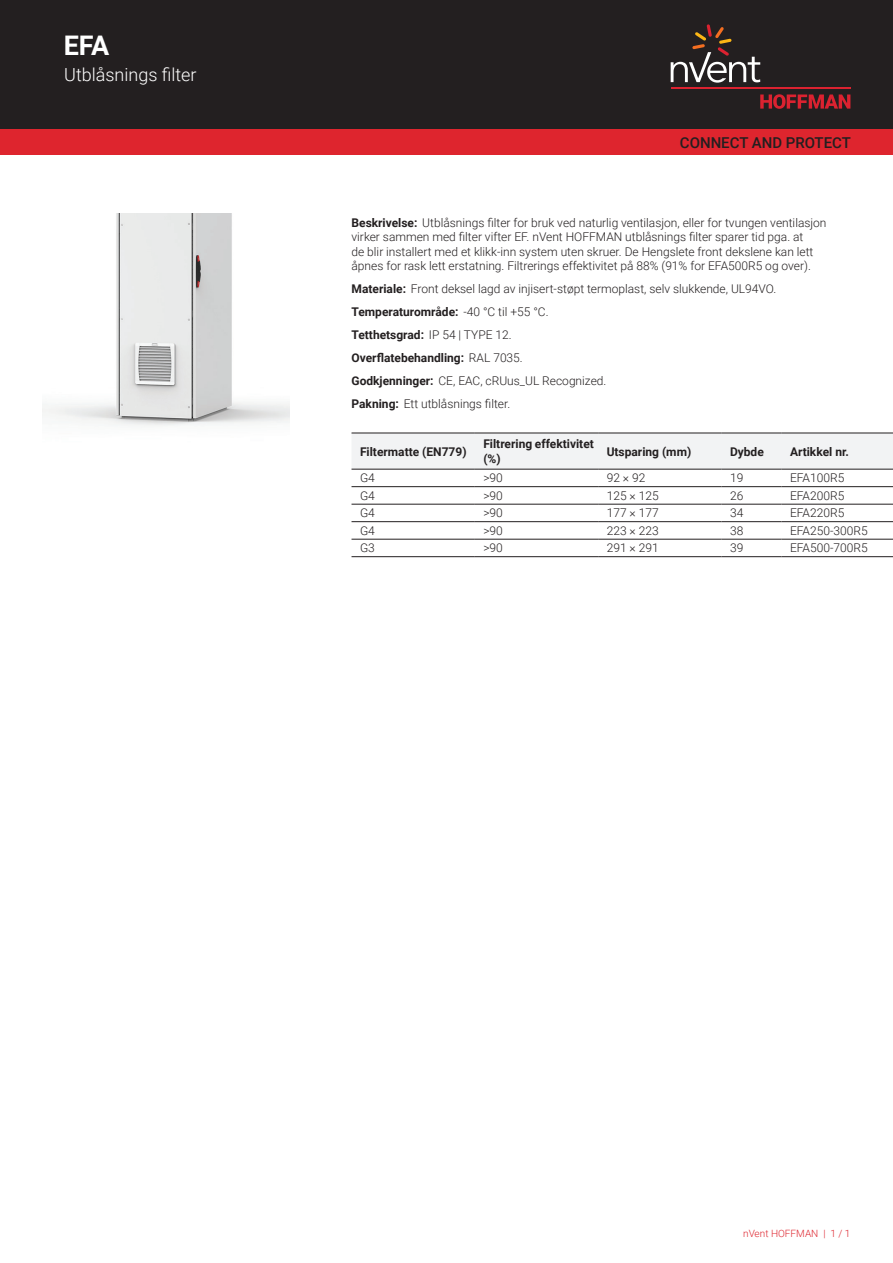
<style>
.page{position:relative;width:893px;height:1263px;background:#fff}
.page>*{position:absolute;margin:0;border:0;box-sizing:border-box;transform-origin:0 0}
.t1{font:700 27px "Roboto";color:#fff}
.t2{font:300 18px "Roboto";color:#fff}
.t3{font:500 15px "Roboto";color:#231f20}
.t4{font:300 12px/23px "Roboto";color:#231f20}
.t5{font:700 12px/14.4px "Roboto";color:#231f20}
.t6{font:300 10.05px "Roboto";color:#de252e}
.s1{font-weight:700}
</style>
<div class="page">
<div style="left:0;top:0;width:893px;height:129px;background:#231f20"></div>
<svg style="left:760px;top:94px;width:90px;height:15px"></svg>
<hr style="left:671px;top:88px;width:179px;height:1px;background:#db2230">
<svg style="left:671px;top:24px;width:89px;height:59px"></svg>
<div style="left:0;top:129px;width:893px;height:26px;background:#de252e"></div>
<div style="left:351px;top:434px;width:542px;height:35px;background:#f2f3f4"></div>
<hr style="left:351px;top:433px;width:124px;height:1px;background:#231f20">
<hr style="left:475px;top:433px;width:123px;height:1px;background:#231f20">
<hr style="left:598px;top:433px;width:123px;height:1px;background:#231f20">
<hr style="left:721px;top:433px;width:60px;height:1px;background:#231f20">
<hr style="left:781px;top:433px;width:112px;height:1px;background:#231f20">
<hr style="left:351px;top:486px;width:124px;height:1px;background:#231f20">
<hr style="left:475px;top:486px;width:123px;height:1px;background:#231f20">
<hr style="left:598px;top:486px;width:123px;height:1px;background:#231f20">
<hr style="left:721px;top:486px;width:60px;height:1px;background:#231f20">
<hr style="left:781px;top:486px;width:112px;height:1px;background:#231f20">
<hr style="left:351px;top:504px;width:124px;height:1px;background:#231f20">
<hr style="left:475px;top:504px;width:123px;height:1px;background:#231f20">
<hr style="left:598px;top:504px;width:123px;height:1px;background:#231f20">
<hr style="left:721px;top:504px;width:60px;height:1px;background:#231f20">
<hr style="left:781px;top:504px;width:112px;height:1px;background:#231f20">
<hr style="left:351px;top:521px;width:124px;height:1px;background:#231f20">
<hr style="left:475px;top:521px;width:123px;height:1px;background:#231f20">
<hr style="left:598px;top:521px;width:123px;height:1px;background:#231f20">
<hr style="left:721px;top:521px;width:60px;height:1px;background:#231f20">
<hr style="left:781px;top:521px;width:112px;height:1px;background:#231f20">
<hr style="left:351px;top:539px;width:124px;height:1px;background:#231f20">
<hr style="left:475px;top:539px;width:123px;height:1px;background:#231f20">
<hr style="left:598px;top:539px;width:123px;height:1px;background:#231f20">
<hr style="left:721px;top:539px;width:60px;height:1px;background:#231f20">
<hr style="left:781px;top:539px;width:112px;height:1px;background:#231f20">
<hr style="left:351px;top:556px;width:124px;height:1px;background:#231f20">
<hr style="left:475px;top:556px;width:123px;height:1px;background:#231f20">
<hr style="left:598px;top:556px;width:123px;height:1px;background:#231f20">
<hr style="left:721px;top:556px;width:60px;height:1px;background:#231f20">
<hr style="left:781px;top:556px;width:112px;height:1px;background:#231f20">
<hr style="left:351px;top:469px;width:124px;height:1px;background:#231f20">
<hr style="left:475px;top:469px;width:123px;height:1px;background:#231f20">
<hr style="left:598px;top:469px;width:123px;height:1px;background:#231f20">
<hr style="left:721px;top:469px;width:60px;height:1px;background:#231f20">
<hr style="left:781px;top:469px;width:112px;height:1px;background:#231f20">
<img style="left:43px;top:213px;width:246px;height:213px">
<h1 class="t1" style="left:64px;top:27px;width:47px">EFA</h1>
<h2 class="t2" style="left:64px;top:62px;width:134px">Utblåsnings filter</h2>
<p class="t3" style="left:680px;top:132px;width:173px">CONNECT AND PROTECT</p>
<p class="t4" style="left:351px;top:215px;width:477px;line-height:14.4px"><span class="s1">Beskrivelse:</span> Utblåsnings filter for bruk ved naturlig ventilasjon, eller for tvungen ventilasjon virker sammen med filter vifter EF. nVent HOFFMAN utblåsnings filter sparer tid pga. at<br>de blir installert med et klikk-inn system uten skruer. De Hengslete front dekslene kan lett åpnes for rask lett erstatning. Filtrerings effektivitet på 88% (91% for EFA500R5 og over).</p>
<p class="t4" style="left:351px;top:277px;width:426px"><span class="s1">Materiale:</span> Front deksel lagd av injisert-støpt termoplast, selv slukkende, UL94VO.<br><span class="s1">Temperaturområde:</span> -40 °C til +55 °C.<br><span class="s1">Tetthetsgrad:</span> IP 54 | TYPE 12.<br><span class="s1">Overflatebehandling:</span> RAL 7035.<br><span class="s1">Godkjenninger:</span> CE, EAC, cRUus_UL Recognized.<br><span class="s1">Pakning:</span> Ett utblåsnings filter.</p>
<p class="t5" style="left:360px;top:444px;width:108px">Filtermatte (EN779)</p>
<p class="t5" style="left:483px;top:436px;width:112px">Filtrering effektivitet (%)</p>
<p class="t5" style="left:607px;top:444px;width:86px">Utsparing (mm)</p>
<p class="t5" style="left:730px;top:444px;width:35px">Dybde</p>
<p class="t5" style="left:790px;top:444px;width:60px">Artikkel nr.</p>
<p class="t4" style="left:360px;top:466px;width:16px">G4</p>
<p class="t4" style="left:483px;top:466px;width:21px">&gt;90</p>
<p class="t4" style="left:607px;top:466px;width:40px">92 × 92</p>
<p class="t4" style="left:730px;top:466px;width:15px">19</p>
<p class="t4" style="left:790px;top:466px;width:56px">EFA100R5</p>
<p class="t4" style="left:360px;top:484px;width:16px">G4</p>
<p class="t4" style="left:483px;top:484px;width:21px">&gt;90</p>
<p class="t4" style="left:607px;top:484px;width:53px">125 × 125</p>
<p class="t4" style="left:730px;top:484px;width:15px">26</p>
<p class="t4" style="left:790px;top:484px;width:56px">EFA200R5</p>
<p class="t4" style="left:360px;top:501px;width:16px">G4</p>
<p class="t4" style="left:483px;top:501px;width:21px">&gt;90</p>
<p class="t4" style="left:607px;top:501px;width:53px">177 × 177</p>
<p class="t4" style="left:730px;top:501px;width:15px">34</p>
<p class="t4" style="left:790px;top:501px;width:56px">EFA220R5</p>
<p class="t4" style="left:360px;top:519px;width:16px">G4</p>
<p class="t4" style="left:483px;top:519px;width:21px">&gt;90</p>
<p class="t4" style="left:607px;top:519px;width:53px">223 × 223</p>
<p class="t4" style="left:730px;top:519px;width:15px">38</p>
<p class="t4" style="left:790px;top:519px;width:79px">EFA250-300R5</p>
<p class="t4" style="left:360px;top:536px;width:16px">G3</p>
<p class="t4" style="left:483px;top:536px;width:21px">&gt;90</p>
<p class="t4" style="left:607px;top:536px;width:53px">291 × 291</p>
<p class="t4" style="left:730px;top:536px;width:15px">39</p>
<p class="t4" style="left:790px;top:536px;width:79px">EFA500-700R5</p>
<p class="t6" style="left:743px;top:1226px;width:109px">nVent HOFFMAN | 1 / 1</p>
</div>
